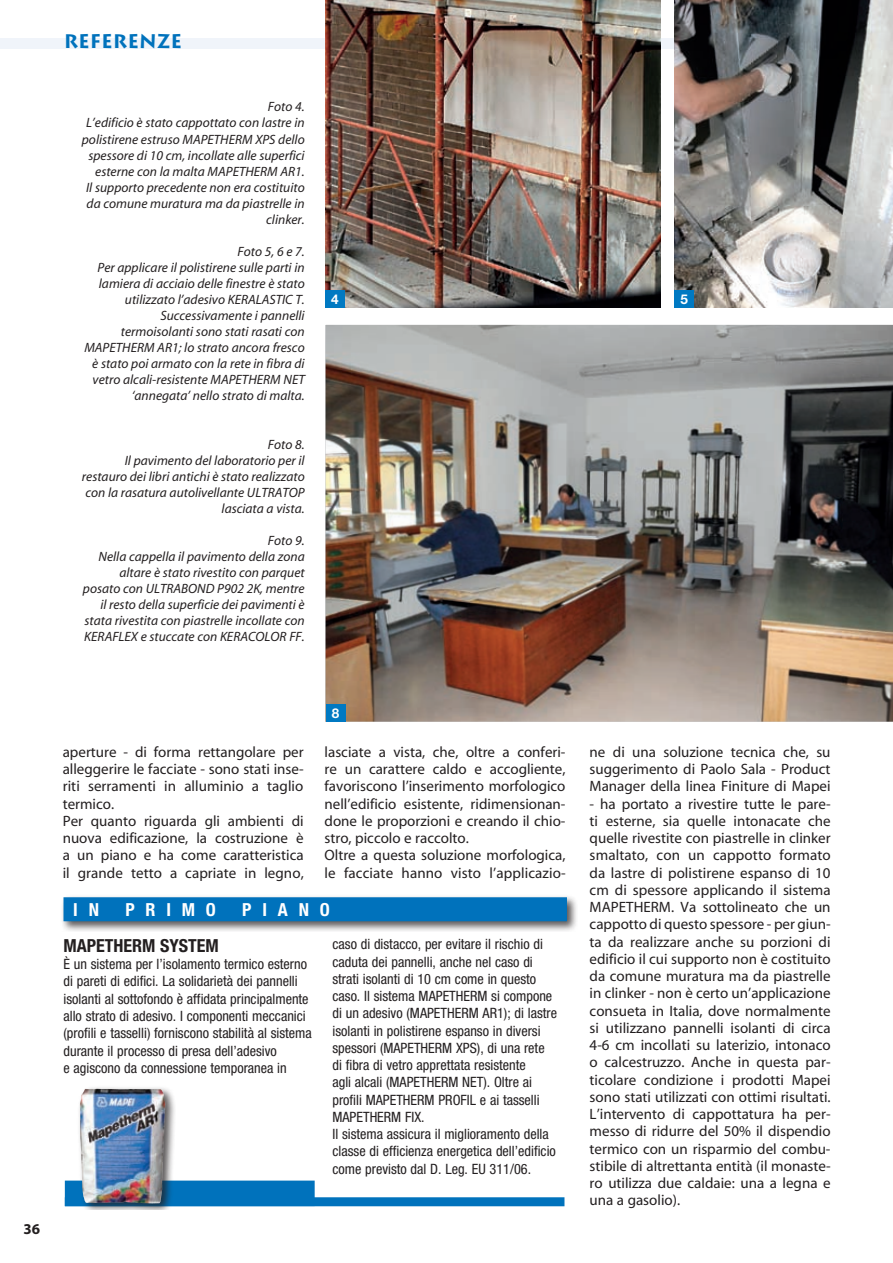
<style>
.page{position:relative;width:893px;height:1263px;background:#fff}
.page>*{position:absolute;margin:0;border:0;box-sizing:border-box;transform-origin:0 0}
.t1{font:700 19.5px "Lithos Pro";color:#0072bc}
.t2{font:700 condensed 18px "Helvetica Neue LT Std";color:#231f20}
.t3{font:700 condensed 18px "Helvetica Neue LT Std";color:#fff}
.t4{font:15px/17.2px "Myriad";color:#231f20}
.t5{font:700 15px "Myriad";color:#231f20}
.t6{font:condensed 14.25px/17.2px "Helvetica Neue LT Std";color:#231f20}
.t7{font:italic 13.5px/16px "Myriad";color:#231f20;text-align:right}
.t8{font:700 13.5px "Helvetica Neue LT Std";color:#fff}
</style>
<div class="page">
<div style="left:0;top:38px;width:893px;height:10px;background:#f0f4fa"></div>
<img style="left:325px;top:0;width:335px;height:308px">
<img style="left:675px;top:0;width:218px;height:308px">
<img style="left:326px;top:325px;width:567px;height:397px">
<div style="left:325px;top:290px;width:19px;height:18px;background:#0079c2"></div>
<div style="left:326px;top:704px;width:19px;height:18px;background:#0079c2"></div>
<div style="left:60px;top:894px;width:518px;height:38px;background:#231f20;opacity:.75"></div>
<div style="left:63px;top:897px;width:504px;height:24px;background:#0072bc"></div>
<div style="left:65px;top:1197px;width:499px;height:9px;background:#0072bc"></div>
<div style="left:65px;top:1180px;width:250px;height:26px;background:#0072bc"></div>
<div style="left:77px;top:1082px;width:99px;height:128px;background:#231f20;opacity:.75"></div>
<img style="left:80px;top:1085px;width:62px;height:47px">
<div style="left:675px;top:290px;width:19px;height:18px;background:#0079c2"></div>
<p class="t1" style="left:64px;top:30px;width:120px">REFERENZE</p>
<p class="t7" style="left:82px;top:99px;width:224px">Foto 4.<br>L’edificio è stato cappottato con lastre in polistirene estruso MAPETHERM XPS dello spessore di 10 cm, incollate alle superfici esterne con la malta MAPETHERM AR1.<br>Il supporto precedente non era costituito da comune muratura ma da piastrelle in clinker.</p>
<p class="t7" style="left:84px;top:244px;width:222px">Foto 5, 6 e 7.<br>Per applicare il polistirene sulle parti in lamiera di acciaio delle finestre è stato utilizzato l’adesivo KERALASTIC T.<br>Successivamente i pannelli<br>termoisolanti sono stati rasati con MAPETHERM AR1; lo strato ancora fresco è stato poi armato con la rete in fibra di vetro alcali-resistente MAPETHERM NET ‘annegata’ nello strato di malta.</p>
<p class="t7" style="left:82px;top:437px;width:224px">Foto 8.<br>Il pavimento del laboratorio per il restauro dei libri antichi è stato realizzato con la rasatura autolivellante ULTRATOP lasciata a vista.</p>
<p class="t7" style="left:83px;top:533px;width:223px">Foto 9.<br>Nella cappella il pavimento della zona altare è stato rivestito con parquet posato con ULTRABOND P902 2K, mentre il resto della superficie dei pavimenti è stata rivestita con piastrelle incollate con KERAFLEX e stuccate con KERACOLOR FF.</p>
<p class="t8" style="left:331px;top:290px;width:9px">4</p>
<p class="t8" style="left:680px;top:290px;width:9px">5</p>
<p class="t5" style="left:24px;top:1221px;width:18px">36</p>
<p class="t8" style="left:332px;top:704px;width:9px">8</p>
<p class="t4" style="left:63px;top:744px;width:243px">aperture - di forma rettangolare per alleggerire le facciate - sono stati inse&shy;riti serramenti in alluminio a taglio termico.<br>Per quanto riguarda gli ambienti di nuova edificazione, la costruzione è a un piano e ha come caratteristica il grande tetto a capriate in legno,</p>
<p class="t4" style="left:325px;top:744px;width:243px">lasciate a vista, che, oltre a conferi&shy;re un carattere caldo e accogliente, favoriscono l’inserimento morfologico nell’edificio esistente, ridimensionan&shy;done le proporzioni e creando il chio&shy;stro, piccolo e raccolto.<br>Oltre a questa soluzione morfologica, le facciate hanno visto l’applicazio-</p>
<p class="t4" style="left:590px;top:744px;width:242px;text-align:justify">ne di una soluzione tecnica che, su suggerimento di Paolo Sala - Product Manager della linea Finiture di Mapei</p>
<p class="t4" style="left:590px;top:796px;width:243px;text-align:justify">- ha portato a rivestire tutte le pare&shy;ti esterne, sia quelle intonacate che quelle rivestite con piastrelle in clinker smaltato, con un cappotto formato da lastre di polistirene espanso di 10 cm di spessore applicando il sistema MAPETHERM. Va sottolineato che un cappotto di questo spessore - per giun&shy;ta da realizzare anche su porzioni di edificio il cui supporto non è costituito da comune muratura ma da piastrelle in clinker - non è certo un’applicazione consueta in Italia, dove normalmente si utilizzano pannelli isolanti di circa 4-6 cm incollati su laterizio, intonaco o calcestruzzo. Anche in questa par&shy;ticolare condizione i prodotti Mapei sono stati utilizzati con ottimi risultati.<br>L’intervento di cappottatura ha per&shy;messo di ridurre del 50% il dispendio termico con un risparmio del combu&shy;stibile di altrettanta entità (il monaste&shy;ro utilizza due caldaie: una a legna e una a gasolio).</p>
<p class="t3" style="left:73px;top:899px;width:27px">I N</p>
<p class="t3" style="left:125px;top:899px;width:38px">P RIM</p>
<p class="t3" style="left:206px;top:899px;width:12px">O</p>
<p class="t3" style="left:242px;top:899px;width:16px">PIA</p>
<p class="t3" style="left:299px;top:899px;width:33px">N O</p>
<p class="t2" style="left:63px;top:935px;width:157px">MAPETHERM SYSTEM</p>
<p class="t6" style="left:63px;top:955px;width:250px">è un sistema per l’isolamento termico esterno di pareti di edifici. La solidarietà dei pannelli isolanti al sottofondo è affidata principalmente allo strato di adesivo. I componenti meccanici (profili e tasselli) forniscono stabilità al sistema durante il processo di presa dell’adesivo<br>e agiscono da connessione temporanea in</p>
<p class="t6" style="left:332px;top:935px;width:226px">caso di distacco, per evitare il rischio di caduta dei pannelli, anche nel caso di strati isolanti di 10 cm come in questo caso. Il sistema MAPETHERM si compone di un adesivo (MAPETHERM AR1); di lastre isolanti in polistirene espanso in diversi spessori (MAPETHERM XPS), di una rete di fibra di vetro apprettata resistente<br>agli alcali (MAPETHERM NET). Oltre ai profili MAPETHERM PROFIL e ai tasselli MAPETHERM FIX.<br>Il sistema assicura il miglioramento della classe di efficienza energetica dell’edificio come previsto dal D. Leg. EU 311/06.</p>
</div>
